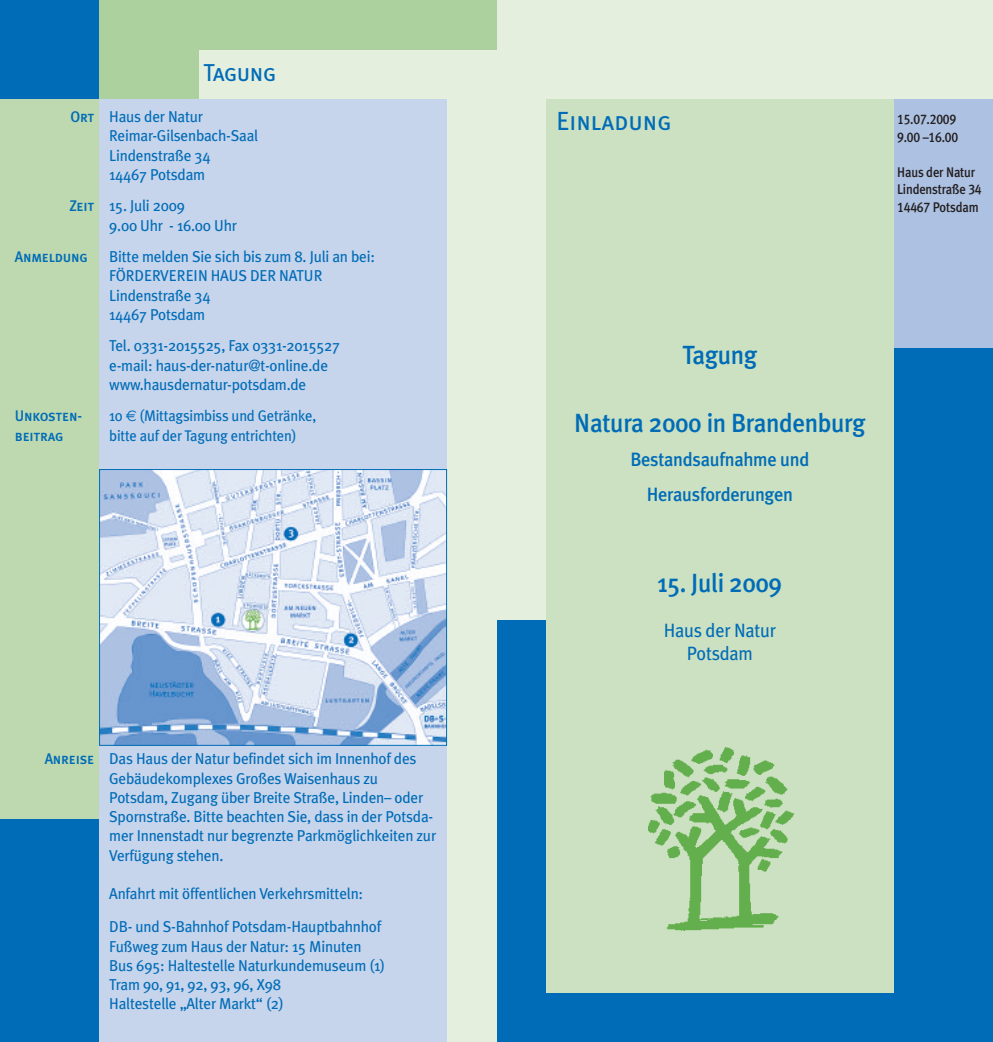
<style>
.page{position:relative;width:993px;height:1042px;background:#fff}
.page>*{position:absolute;margin:0;border:0;box-sizing:border-box;transform-origin:0 0}
.t1{font:500 26.25px "Meta Plus";letter-spacing:-.015em;color:#006cb7;scale:.95 1}
.t2{font:26.25px "Meta Plus Book Caps";color:#006cb7;scale:.95 1}
.t3{font:24.5px "Meta Plus Book Caps";letter-spacing:-.015em;color:#006cb7;scale:.95 1}
.t4{font:500 19.25px/34.1px "Meta Plus";letter-spacing:-.015em;color:#006cb7;text-align:center;scale:.95 1}
.t5{font:19.25px/22.8px "Meta Plus";letter-spacing:-.015em;color:#006cb7;text-align:center;scale:.95 1}
.t6{font:15.75px/19.2px "Meta Plus";letter-spacing:-.015em;color:#006cb7}
.t7{font:15.4px "Meta Plus";letter-spacing:-.015em;color:#006cb7;scale:.95 1}
.t8{font:15.4px "Meta Plus Medium Caps";letter-spacing:-.015em;color:#006cb7;scale:.95 1}
.t9{font:500 14px/17.5px "Meta Plus";letter-spacing:-.015em;color:#231f20;scale:.9 1}
.t10{font:14px/17.5px "Meta Plus Medium Caps";letter-spacing:-.015em;color:#231f20;scale:.9 1}
.s1{font-family:"Meta Plus Medium Caps";font-size:15.4px}
.s2{font-family:"Euro Sans"}
.s3{font-family:"Meta Plus Medium Caps";font-weight:400}
</style>
<div class="page">
<div style="left:496px;top:0;width:496px;height:1042px;background:#e4efde"></div>
<div style="left:893px;top:99px;width:99px;height:943px;background:#006cb7"></div>
<div style="left:893px;top:99px;width:99px;height:248px;background:#adc2e3"></div>
<div style="left:496px;top:992px;width:496px;height:50px;background:#006cb7"></div>
<div style="left:496px;top:620px;width:50px;height:422px;background:#006cb7"></div>
<div style="left:546px;top:99px;width:347px;height:893px;background:#cbe1c1"></div>
<img style="left:648px;top:747px;width:145px;height:183px">
<div style="left:0;top:0;width:496px;height:1042px;background:#e4efde"></div>
<div style="left:0;top:0;width:99px;height:1042px;background:#006cb7"></div>
<div style="left:99px;top:0;width:99px;height:99px;background:#acd09e"></div>
<div style="left:198px;top:0;width:298px;height:50px;background:#acd09e"></div>
<div style="left:0;top:99px;width:99px;height:720px;background:#bed9af"></div>
<div style="left:99px;top:99px;width:347px;height:943px;background:#c6d4ec"></div>
<img style="left:101px;top:471px;width:343px;height:272px">
<div style="left:99px;top:469px;width:347px;height:276px;border:1px solid #006cb7"></div>
<h2 class="t3" style="left:203px;top:59px;width:78px">Tagung</h2>
<p class="t6" style="left:109px;top:107px;width:150px;text-indent:-39px"><span class="s1">Ort</span> Haus der Natur<br>Reimar-Gilsenbach-Saal<br>Lindenstraße 34<br>14467 Potsdam</p>
<p class="t6" style="left:109px;top:196px;width:129px;text-indent:-40px"><span class="s1">Zeit</span> 15. Juli 2009<br>9.00 Uhr - 16.00 Uhr</p>
<p class="t8" style="left:15px;top:248px;width:78px">Anmeldung</p>
<p class="t6" style="left:109px;top:247px;width:267px">Bitte melden Sie sich bis zum 8. Juli an bei:<br>FÖRDERVEREIN HAUS DER NATUR<br>Lindenstraße 34<br>14467 Potsdam</p>
<p class="t6" style="left:109px;top:336px;width:232px">Tel. 0331-2015525, Fax 0331-2015527 e-mail: haus-der-natur@t-online.de www.hausdernatur-potsdam.de</p>
<p class="t8" style="left:15px;top:407px;width:72px">Unkosten-</p>
<p class="t7" style="left:109px;top:407px;width:219px">10 <span class="s2">€</span> (Mittagsimbiss und Getränke,</p>
<p class="t8" style="left:15px;top:426px;width:52px">beitrag</p>
<p class="t7" style="left:109px;top:426px;width:198px">bitte auf der Tagung entrichten)</p>
<p class="t6" style="left:109px;top:749px;width:328px;text-indent:-65px"><span class="s1">Anreise</span> Das Haus der Natur befindet sich im Innenhof des Gebäudekomplexes Großes Waisenhaus zu Potsdam, Zugang über Breite Straße, Linden– oder Spornstraße. Bitte beachten Sie, dass in der Potsda&shy;mer Innenstadt nur begrenzte Parkmöglichkeiten zur Verfügung stehen.</p>
<p class="t6" style="left:109px;top:877px;width:273px;line-height:33.2px">Anfahrt mit öffentlichen Verkehrsmitteln:<br>DB- und S-Bahnhof Potsdam-Hauptbahnhof</p>
<p class="t6" style="left:109px;top:936px;width:277px">Fußweg zum Haus der Natur: 15 Minuten Bus 695: Haltestelle Naturkundemuseum (1)<br>Tram 90, 91, 92, 93, 96, X98<br>Haltestelle „Alter Markt“ (2)</p>
<h1 class="t2" style="left:556px;top:106px;width:122px">Einladung</h1>
<p class="t10" style="left:896px;top:110px;width:69px">15.07.2009<br>9.00 –16.00</p>
<p class="t9" style="left:896px;top:163px;width:95px">Haus der Natur<br>Lindenstraße <span class="s3">34<br>14467</span> Potsdam</p>
<h1 class="t1" style="left:682px;top:340px;width:80px">Tagung</h1>
<h1 class="t1" style="left:574px;top:408px;width:308px">Natura 2000 in Brandenburg</h1>
<p class="t4" style="left:630px;top:443px;width:190px">Bestandsaufnahme und<br>Herausforderungen</p>
<h1 class="t1" style="left:657px;top:567px;width:133px">15. Juli 2009</h1>
<p class="t5" style="left:663px;top:619px;width:120px">Haus der Natur<br>Potsdam</p>
</div>
